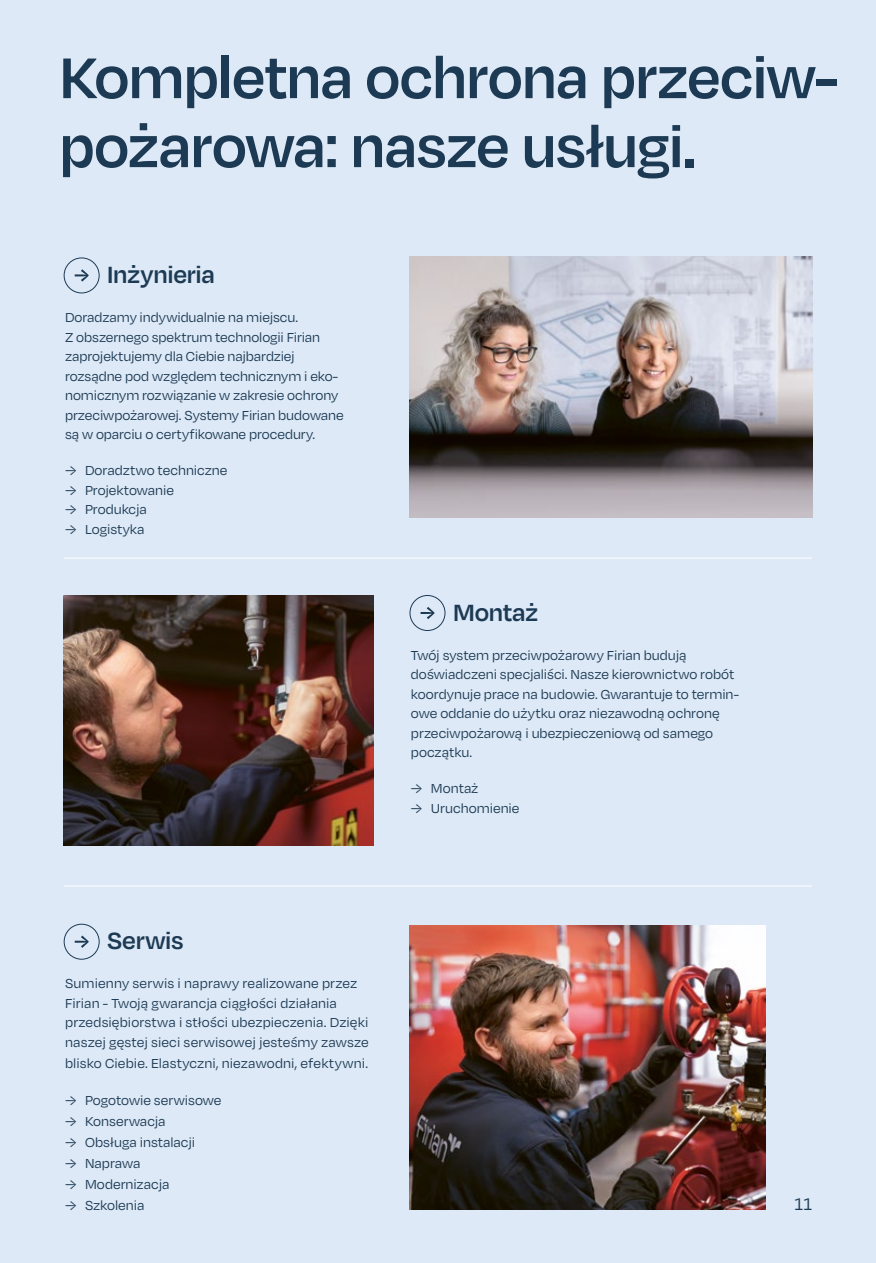
<style>
.page{position:relative;width:876px;height:1263px;background:#dde9f6}
.page>*{position:absolute;margin:0;border:0;box-sizing:border-box;transform-origin:0 0}
.t1{font:600 66px/69px "Degular";letter-spacing:-.015em;color:#1d3a54}
.t2{font:600 27px "Degular";letter-spacing:-.01em;color:#1d3a54}
.t3{font:19.5px "Degular";color:#1d3a54}
.t4{font:15px/19.5px "Degular";color:#1d3a54}
</style>
<div class="page">
<img style="left:410px;top:256px;width:402px;height:261px">
<img style="left:410px;top:925px;width:355px;height:285px">
<div style="left:64px;top:258px;width:35px;height:35px;border:1px solid #1d3a54;border-radius:50%"></div>
<svg style="left:75px;top:269px;width:14px;height:13px"></svg>
<img style="left:64px;top:595px;width:310px;height:251px">
<div style="left:410px;top:595px;width:35px;height:36px;border:1px solid #1d3a54;border-radius:50%"></div>
<svg style="left:421px;top:607px;width:13px;height:12px"></svg>
<div style="left:64px;top:924px;width:36px;height:35px;border:1px solid #1d3a54;border-radius:50%"></div>
<svg style="left:75px;top:935px;width:14px;height:13px"></svg>
<hr style="left:64px;top:886px;width:748px;height:1px;background:#fff">
<hr style="left:64px;top:558px;width:748px;height:1px;background:#fff">
<h1 class="t1" style="left:59px;top:40px;width:780px">Kompletna ochrona przeciw&shy;pożarowa: nasze usługi.</h1>
<h2 class="t2" style="left:107px;top:258px;width:109px">Inżynieria</h2>
<p class="t4" style="left:65px;top:307px;width:280px">Doradzamy indywidualnie na miejscu.<br>Z obszernego spektrum technologii Firian zaprojektujemy dla Ciebie najbardziej rozsądne pod względem technicznym i eko&shy;nomicznym rozwiązanie w zakresie ochrony przeciwpożarowej. Systemy Firian budowane są w oparciu o certyfikowane procedury.</p>
<p class="t4" style="left:65px;top:460px;width:164px">→ Doradztwo techniczne</p>
<p class="t4" style="left:65px;top:480px;width:110px">→ Projektowanie</p>
<p class="t4" style="left:65px;top:499px;width:83px">→ Produkcja</p>
<p class="t4" style="left:65px;top:519px;width:81px">→ Logistyka</p>
<h2 class="t2" style="left:453px;top:595px;width:87px">Montaż</h2>
<p class="t4" style="left:411px;top:645px;width:330px">Twój system przeciwpożarowy Firian budują doświadczeni specjaliści. Nasze kierownictwo robót koordynuje prace na budowie. Gwarantuje to termin&shy;owe oddanie do użytku oraz niezawodną ochronę przeciwpożarową i ubezpieczeniową od samego początku.</p>
<p class="t4" style="left:411px;top:778px;width:69px">→ Montaż</p>
<p class="t4" style="left:411px;top:798px;width:110px">→ Uruchomienie</p>
<h2 class="t2" style="left:107px;top:924px;width:78px">Serwis</h2>
<p class="t4" style="left:65px;top:973px;width:305px">Sumienny serwis i naprawy realizowane przez Firian - Twoją gwarancja ciągłości działania przedsiębiorstwa i stłości ubezpieczenia. Dzięki naszej gęstej sieci serwisowej jesteśmy zawsze</p>
<p class="t4" style="left:65px;top:1053px;width:305px">blisko Ciebie. Elastyczni, niezawodni, efektywni.</p>
<p class="t4" style="left:65px;top:1090px;width:158px">→ Pogotowie serwisowe</p>
<p class="t4" style="left:65px;top:1111px;width:102px">→ Konserwacja</p>
<p class="t4" style="left:65px;top:1132px;width:132px">→ Obsługa instalacji</p>
<p class="t4" style="left:65px;top:1153px;width:77px">→ Naprawa</p>
<p class="t4" style="left:65px;top:1174px;width:106px">→ Modernizacja</p>
<p class="t4" style="left:65px;top:1195px;width:81px">→ Szkolenia</p>
<h3 class="t3" style="left:795px;top:1192px;width:19px">11</h3>
</div>
